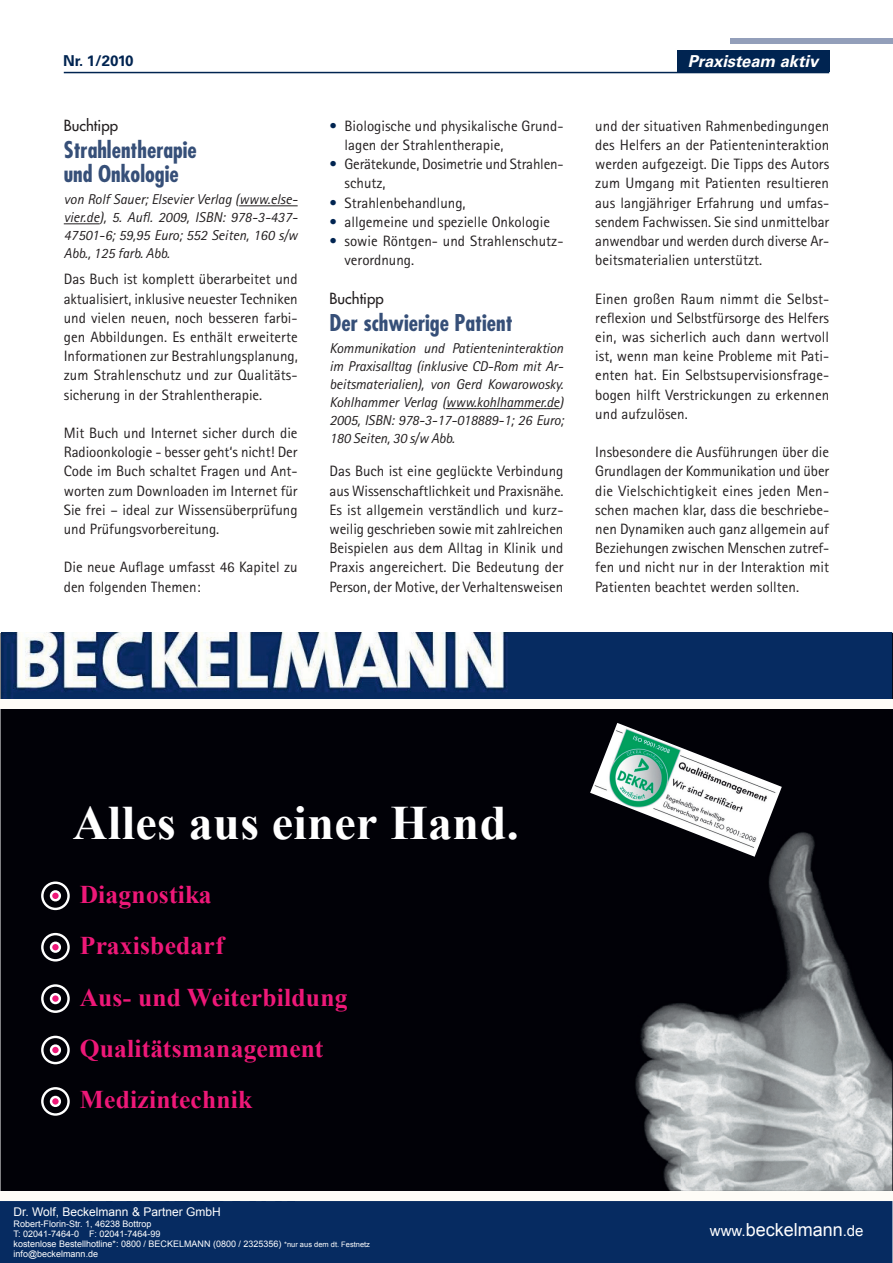
<style>
.page{position:relative;width:893px;height:1263px;background:#fff}
.page>*{position:absolute;margin:0;border:0;box-sizing:border-box;transform-origin:0 0}
.t1{font:700 48px "Times New Roman";letter-spacing:.01em;color:#fff}
.t2{font:700 25.5px/51.4px "Times New Roman";letter-spacing:.01em;color:#ee1878}
.Ueberschrift-Autor{font:700 condensed 22.5px/24px "Futura";color:#364f78}
.t3{font:18px "Arial";color:#fff}
.t4{font:italic 700 16.5px "Univers";color:#fff}
.Grundtext{font:15px/19.2px "Agfa Rotis Sans Serif";color:#231f20;text-align:justify}
.Aufz-mit-Tab{font:15px/19.2px "Agfa Rotis Sans Serif";color:#231f20}
.Dachzeile{font:15px "Futura";color:#231f20}
.t5{font:700 15px "Univers";letter-spacing:-.03em;color:#002451}
.Autorenzeile{font:italic 14.25px/18px "Agfa Rotis Sans Serif";letter-spacing:-.01em;color:#231f20;text-align:justify}
.t6{font:12px "Arial";color:#fff}
.t7{font:9px/10.1px "Arial";color:#fff}
.s1{color:#002451}
.s2{font-size:7.5px}
.s3{font-size:15px}
</style>
<div class="page">
<div style="left:731px;top:39px;width:162px;height:5px;background:#939fba"></div>
<hr style="left:64px;top:72px;width:765px;height:1px;background:#002451">
<div style="left:677px;top:50px;width:152px;height:22px;background:#002451"></div>
<hr style="left:330px;top:1198px;width:499px;height:3px;background:#002451">
<hr style="left:239px;top:205px;width:59px;height:1px;background:#231f20">
<hr style="left:64px;top:223px;width:35px;height:1px;background:#231f20">
<hr style="left:446px;top:408px;width:113px;height:1px;background:#231f20">
<div style="left:1px;top:633px;width:892px;height:558px;background:#010107"></div>
<img style="left:470px;top:720px;width:211px;height:471px">
<div style="left:681px;top:720px;width:211px;height:52px;background:#010107"></div>
<img style="left:734px;top:772px;width:158px;height:419px">
<img style="left:681px;top:857px;width:53px;height:334px">
<img style="left:892px;top:720px;width:1px;height:471px">
<img style="left:1px;top:632px;width:507px;height:67px">
<div style="left:508px;top:632px;width:384px;height:70px;background:#062b61"></div>
<div style="left:0;top:1201px;width:892px;height:62px;background:#062b61"></div>
<div style="left:0;top:699px;width:893px;height:9px;background:#fefcf7"></div>
<div style="left:0;top:1191px;width:893px;height:9px;background:#fefcf7"></div>
<div style="left:41px;top:1087px;width:29px;height:29px;border:2px solid #fff;border-radius:50%"></div>
<svg style="left:51px;top:1097px;width:9px;height:9px"></svg>
<div style="left:50px;top:1096px;width:11px;height:11px;border:2px solid #fff;border-radius:50%"></div>
<div style="left:41px;top:881px;width:29px;height:29px;border:2px solid #fff;border-radius:50%"></div>
<div style="left:51px;top:891px;width:9px;height:9px;background:#ee1878;border-radius:50%"></div>
<div style="left:50px;top:890px;width:11px;height:11px;border:2px solid #fff;border-radius:50%"></div>
<div style="left:41px;top:1036px;width:29px;height:28px;border:2px solid #fff;border-radius:50%"></div>
<svg style="left:51px;top:1045px;width:9px;height:9px"></svg>
<div style="left:50px;top:1044px;width:11px;height:12px;border:2px solid #fff;border-radius:50%"></div>
<div style="left:41px;top:984px;width:29px;height:29px;border:2px solid #fff;border-radius:50%"></div>
<svg style="left:51px;top:994px;width:9px;height:9px"></svg>
<div style="left:50px;top:993px;width:11px;height:11px;border:2px solid #fff;border-radius:50%"></div>
<div style="left:41px;top:933px;width:29px;height:28px;border:2px solid #fff;border-radius:50%"></div>
<svg style="left:51px;top:943px;width:9px;height:9px"></svg>
<div style="left:50px;top:941px;width:11px;height:12px;border:2px solid #fff;border-radius:50%"></div>
<img style="left:590px;top:723px;width:192px;height:134px">
<p class="t5" style="left:63px;top:52px;width:72px">Nr. 1/2010</p>
<p class="Dachzeile" style="left:64px;top:116px;width:56px">Buchtipp</p>
<p class="Ueberschrift-Autor" style="left:64px;top:138px;width:135px">Strahlentherapie und Onkologie</p>
<p class="Autorenzeile" style="left:64px;top:190px;width:235px">von Rolf Sauer; Elsevier Verlag (www.else&shy;vier.de), 5. Aufl. 2009, ISBN: 978-3-437- 47501-6; 59,95 Euro; 552 Seiten, 160 s/w Abb., 125 farb. Abb.</p>
<p class="Grundtext" style="left:64px;top:270px;width:235px">Das Buch ist komplett überarbeitet und aktualisiert, inklusive neuester Techniken und vielen neuen, noch besseren farbi&shy;gen Abbildungen. Es enthält erweiterte Informationen zur Bestrahlungsplanung, zum Strahlenschutz und zur Qualitäts&shy;sicherung in der Strahlentherapie.</p>
<p class="Grundtext" style="left:64px;top:423px;width:235px">Mit Buch und Internet sicher durch die Radioonkologie - besser geht‘s nicht! Der Code im Buch schaltet Fragen und Ant&shy;worten zum Downloaden im Internet für Sie frei – ideal zur Wissensüberprüfung und Prüfungsvorbereitung.</p>
<p class="Grundtext" style="left:64px;top:558px;width:235px">Die neue Auflage umfasst 46 Kapitel zu den folgenden Themen:</p>
<p class="Aufz-mit-Tab" style="left:345px;top:116px;width:220px;text-indent:-15px"><span class="s1">•</span> Biologische und physikalische Grund&shy;lagen der Strahlentherapie,</p>
<p class="Aufz-mit-Tab" style="left:345px;top:154px;width:217px;text-indent:-15px"><span class="s1">•</span> Gerätekunde, Dosimetrie und Strahlen-- schutz,</p>
<p class="Aufz-mit-Tab" style="left:330px;top:193px;width:138px"><span class="s1">•</span> Strahlenbehandlung,</p>
<p class="Aufz-mit-Tab" style="left:330px;top:212px;width:222px"><span class="s1">•</span> allgemeine und spezielle Onkologie</p>
<p class="Aufz-mit-Tab" style="left:345px;top:231px;width:220px;text-indent:-15px"><span class="s1">•</span> sowie Röntgen- und Strahlenschutz&shy;verordnung.</p>
<p class="Dachzeile" style="left:330px;top:288px;width:56px">Buchtipp</p>
<p class="Ueberschrift-Autor" style="left:330px;top:310px;width:185px">Der schwierige Patient</p>
<p class="Autorenzeile" style="left:330px;top:339px;width:235px">Kommunikation und Patienteninteraktion im Praxisalltag (inklusive CD-Rom mit Ar&shy;beitsmaterialien), von Gerd Kowarowosky.<br>Kohlhammer Verlag (www.kohlhammer.de)<br>2005, ISBN: 978-3-17-018889-1; 26 Euro; 180 Seiten, 30 s/w Abb.</p>
<p class="Grundtext" style="left:330px;top:462px;width:236px">Das Buch ist eine geglückte Verbindung aus Wissenschaftlichkeit und Praxisnähe.<br>Es ist allgemein verständlich und kurz&shy;weilig geschrieben sowie mit zahlreichen Beispielen aus dem Alltag in Klinik und Praxis angereichert. Die Bedeutung der Person, der Motive, der Verhaltensweisen</p>
<p class="t4" style="left:688px;top:52px;width:132px">Praxisteam aktiv</p>
<p class="Grundtext" style="left:595px;top:116px;width:235px">und der situativen Rahmenbedingungen des Helfers an der Patienteninteraktion werden aufgezeigt. Die Tipps des Autors zum Umgang mit Patienten resultieren aus langjähriger Erfahrung und umfas&shy;sendem Fachwissen. Sie sind unmittelbar anwendbar und werden durch diverse Ar&shy;beitsmaterialien unterstützt.</p>
<p class="Grundtext" style="left:595px;top:289px;width:235px">Einen großen Raum nimmt die Selbst&shy;reflexion und Selbstfürsorge des Helfers ein, was sicherlich auch dann wertvoll ist, wenn man keine Probleme mit Pati&shy;enten hat. Ein Selbstsupervisionsfrage&shy;bogen hilft Verstrickungen zu erkennen und aufzulösen.</p>
<p class="Grundtext" style="left:595px;top:442px;width:235px">Insbesondere die Ausführungen über die Grundlagen der Kommunikation und über die Vielschichtigkeit eines jeden Men&shy;schen machen klar, dass die beschriebe&shy;nen Dynamiken auch ganz allgemein auf Beziehungen zwischen Menschen zutref&shy;fen und nicht nur in der Interaktion mit Patienten beachtet werden sollten.</p>
<p class="t1" style="left:73px;top:790px;width:448px">Alles aus einer Hand.</p>
<p class="t2" style="left:80px;top:868px;width:269px">Diagnostika<br>Praxisbedarf<br>Aus- und Weiterbildung<br>Qualitätsmanagement<br>Medizintechnik</p>
<p class="t6" style="left:14px;top:1204px;width:209px">Dr. Wolf, Beckelmann &amp; Partner GmbH</p>
<p class="t7" style="left:14px;top:1219px;width:358px">Robert-Florin-Str. 1, 46238 Bottrop<br>T: 02041-7464-0 F: 02041-7464-99<br>kostenlose Bestellhotline*: 0800 / BECKELMANN (0800 / 2325356) <span class="s2">*nur aus dem dt. Festnetz </span>info@beckelmann.de</p>
<p class="t3" style="left:710px;top:1218px;width:155px"><span class="s3">www.</span>beckelmann<span class="s3">.de</span></p>
</div>
